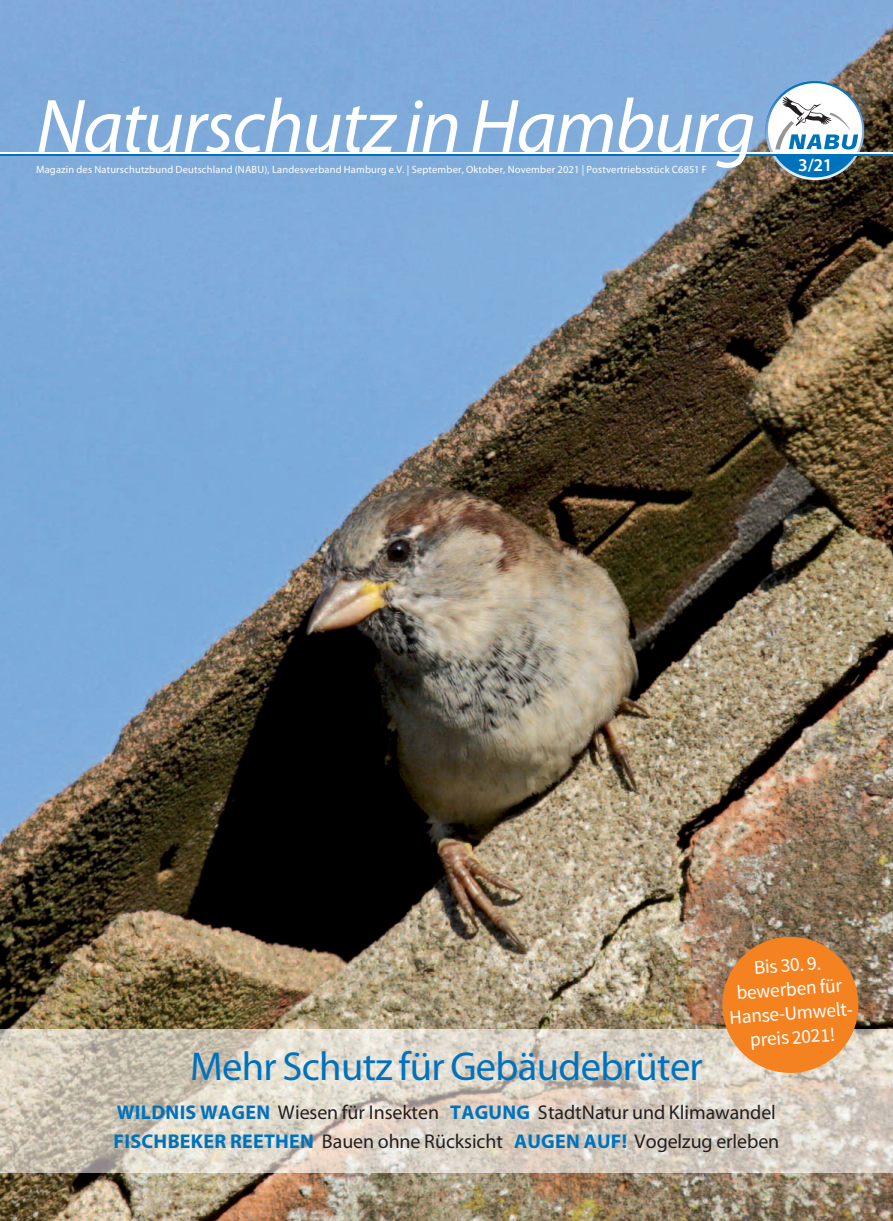
<style>
.page{position:relative;width:893px;height:1221px;background:#fff}
.page>*{position:absolute;margin:0;border:0;box-sizing:border-box;transform-origin:0 0}
.t1{font:italic 76.5px "Myriad Pro";letter-spacing:-.02em;color:#fff}
.t2{font:40.5px "Myriad Pro";letter-spacing:-.015em;color:#0072bc}
.t3{font:19.95px/28.5px "Myriad Pro";letter-spacing:-.005em;color:#231f20}
.t4{font:19.5px/24px "Source Sans Pro";color:#fff;text-align:center}
.t5{font:600 18px "Myriad Pro";color:#fff}
.t6{font:10.5px "Myriad Pro";letter-spacing:.015em;color:#fff}
.s1{font-weight:700;color:#0072bc}
</style>
<div class="page">
<img style="left:0;top:0;width:893px;height:1220px">
<svg style="left:765px;top:81px;width:99px;height:99px"></svg>
<img style="left:0;top:1029px;width:893px;height:142px">
<div style="left:768px;top:83px;width:94px;height:94px;background:#fff;border-radius:50%"></div>
<svg style="left:768px;top:155px;width:94px;height:22px;background:#2e729b"></svg>
<svg style="left:775px;top:96px;width:83px;height:53px"></svg>
<hr style="left:0;top:154px;width:893px;height:1px;background:#0072bc">
<hr style="left:0;top:152px;width:893px;height:2px;background:#fff">
<svg style="left:720px;top:934px;width:141px;height:141px;background:#e28a3e"></svg>
<h1 class="t1" style="left:36px;top:98px;width:721px">Naturschutz inHamburg</h1>
<p class="t6" style="left:36px;top:165px;width:672px">Magazin des Naturschutzbund Deutschland (NABU), Landesverband Hamburg e.V. | September, Oktober, November 2021 | Postvertriebsstück C6851 F</p>
<h3 class="t5" style="left:798px;top:158px;width:36px">3/21</h3>
<h2 class="t2" style="left:190px;top:1051px;width:514px">Mehr Schutz fürGebäudebrüter</h2>
<h3 class="t4" style="left:725px;top:957px;width:129px;rotate:-4deg">Bis 30. 9. bewerben für<br>Hanse-Umwelt&shy;preis 2021!</h3>
<h3 class="t3" style="left:114px;top:1099px;width:667px"><span class="s1">WILDNIS WAGEN</span> Wiesen für Insekten <span class="s1">TAGUNG</span> StadtNatur und Klimawandel<br><span class="s1">FISCHBEKER REETHEN</span> Bauen ohne Rücksicht <span class="s1">AUGEN AUF!</span> Vogelzug erleben</h3>
</div>
